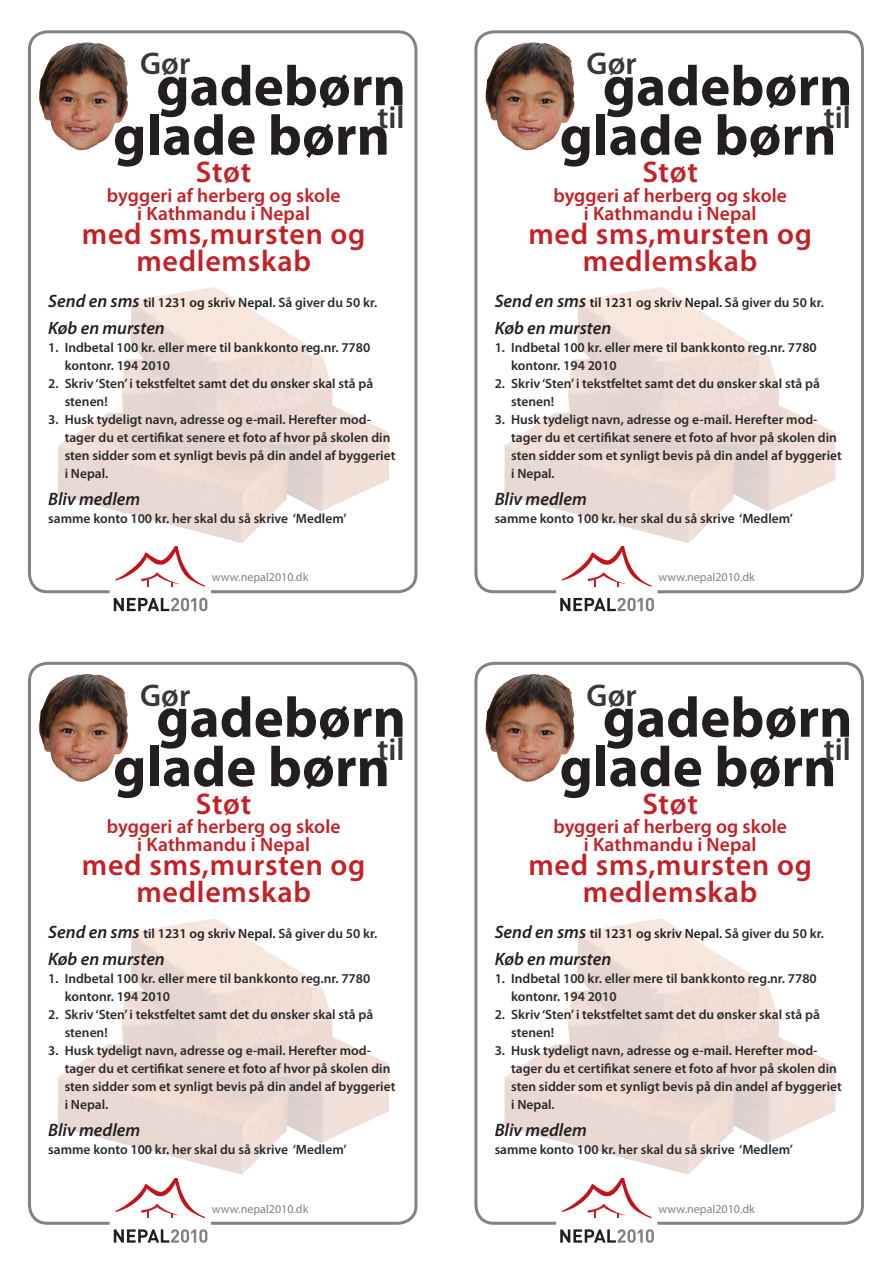
<style>
.page{position:relative;width:893px;height:1263px;background:#fff}
.page>*{position:absolute;margin:0;border:0;box-sizing:border-box;transform-origin:0 0}
.t1{font:700 57px "Myriad Pro";color:#231f20}
.t2{font:600 31.5px "Myriad Pro";color:#383839}
.t3{font:600 30px/27px "Myriad Pro";letter-spacing:.025em;color:#c52026;text-align:center}
.t4{font:600 19.5px "Myriad Pro";letter-spacing:.005em;color:#c52026}
.t5{font:italic 600 18px "Myriad Pro";color:#231f20}
.t6{font:600 13.5px/18px "Myriad Pro";color:#2b292a}
.t7{font:600 13.5px "Myriad Pro";color:#231f20}
.t8{font:12px "Myriad Pro";color:#808385}
.s1{font-style:italic;font-size:18px}
.s2{color:#2b292a}
</style>
<div class="page">
<img style="left:504px;top:287px;width:331px;height:256px">
<div style="left:474px;top:30px;width:390px;height:563px;border:3px solid #808285;border-radius:18px"></div>
<svg style="left:562px;top:547px;width:90px;height:40px"></svg>
<svg style="left:560px;top:598px;width:94px;height:13px"></svg>
<img style="left:486px;top:42px;width:88px;height:108px">
<img style="left:504px;top:918px;width:331px;height:257px">
<div style="left:474px;top:662px;width:390px;height:563px;border:3px solid #808285;border-radius:18px"></div>
<svg style="left:562px;top:1178px;width:90px;height:40px"></svg>
<svg style="left:560px;top:1229px;width:94px;height:14px"></svg>
<img style="left:486px;top:674px;width:88px;height:108px">
<img style="left:58px;top:287px;width:331px;height:256px">
<div style="left:28px;top:30px;width:389px;height:563px;border:3px solid #808285;border-radius:18px"></div>
<svg style="left:115px;top:547px;width:90px;height:40px"></svg>
<svg style="left:114px;top:598px;width:93px;height:13px"></svg>
<img style="left:39px;top:42px;width:89px;height:108px">
<img style="left:58px;top:918px;width:331px;height:257px">
<div style="left:28px;top:662px;width:389px;height:563px;border:3px solid #808285;border-radius:18px"></div>
<svg style="left:115px;top:1178px;width:90px;height:40px"></svg>
<svg style="left:114px;top:1229px;width:93px;height:14px"></svg>
<img style="left:39px;top:674px;width:89px;height:108px">
<p class="t2" style="left:140px;top:43px;width:52px">Gør</p>
<p class="t1" style="left:156px;top:49px;width:251px">gadebørn</p>
<p class="t2" style="left:377px;top:98px;width:29px">til</p>
<p class="t1" style="left:113px;top:98px;width:278px">glade børn</p>
<p class="t3" style="left:196px;top:158px;width:57px">Støt</p>
<p class="t4" style="left:107px;top:183px;width:235px">byggeri af herberg og skole</p>
<p class="t4" style="left:137px;top:201px;width:174px">i Kathmandu i Nepal</p>
<p class="t3" style="left:82px;top:220px;width:285px">med sms,mursten og medlemskab</p>
<p class="t7" style="left:48px;top:294px;width:331px"><span class="s1">Send en sms</span> til 1231 og skriv Nepal. <span class="s2">Så giver du 50 kr.</span></p>
<p class="t5" style="left:48px;top:316px;width:118px">Køb en mursten</p>
<p class="t6" style="left:65px;top:338px;width:307px;text-indent:-16px">1. Indbetal 100 kr. eller mere til bankkonto reg.nr. 7780 kontonr. 194 2010</p>
<p class="t6" style="left:65px;top:374px;width:310px;text-indent:-16px">2. Skriv ‘Sten’ i tekstfeltet samt det du ønsker skal stå på stenen!</p>
<p class="t6" style="left:65px;top:410px;width:332px;text-indent:-16px">3. Husk tydeligt navn, adresse og e-mail. Herefter mod&shy;tager du et certifikat senere et foto af hvor på skolen din sten sidder som et synligt bevis på din andel af byggeriet i Nepal.</p>
<p class="t5" style="left:48px;top:487px;width:94px">Bliv medlem</p>
<p class="t6" style="left:48px;top:509px;width:300px">samme konto 100 kr. her skal du så skrive ‘Medlem’</p>
<p class="t2" style="left:587px;top:43px;width:52px">Gør</p>
<p class="t1" style="left:603px;top:49px;width:251px">gadebørn</p>
<p class="t2" style="left:824px;top:98px;width:29px">til</p>
<p class="t1" style="left:560px;top:98px;width:278px">glade børn</p>
<p class="t3" style="left:642px;top:158px;width:57px">Støt</p>
<p class="t4" style="left:553px;top:183px;width:235px">byggeri af herberg og skole</p>
<p class="t4" style="left:584px;top:201px;width:174px">i Kathmandu i Nepal</p>
<p class="t3" style="left:528px;top:220px;width:285px">med sms,mursten og medlemskab</p>
<p class="t7" style="left:495px;top:294px;width:331px"><span class="s1">Send en sms</span> til 1231 og skriv Nepal. <span class="s2">Så giver du 50 kr.</span></p>
<p class="t5" style="left:495px;top:316px;width:118px">Køb en mursten</p>
<p class="t6" style="left:511px;top:338px;width:307px;text-indent:-16px">1. Indbetal 100 kr. eller mere til bankkonto reg.nr. 7780 kontonr. 194 2010</p>
<p class="t6" style="left:511px;top:374px;width:310px;text-indent:-16px">2. Skriv ‘Sten’ i tekstfeltet samt det du ønsker skal stå på stenen!</p>
<p class="t6" style="left:511px;top:410px;width:332px;text-indent:-16px">3. Husk tydeligt navn, adresse og e-mail. Herefter mod&shy;tager du et certifikat senere et foto af hvor på skolen din sten sidder som et synligt bevis på din andel af byggeriet i Nepal.</p>
<p class="t5" style="left:495px;top:487px;width:94px">Bliv medlem</p>
<p class="t6" style="left:495px;top:509px;width:300px">samme konto 100 kr. her skal du så skrive ‘Medlem’</p>
<p class="t8" style="left:212px;top:570px;width:98px">www.nepal2010.dk</p>
<p class="t8" style="left:658px;top:570px;width:98px">www.nepal2010.dk</p>
<p class="t2" style="left:140px;top:675px;width:52px">Gør</p>
<p class="t1" style="left:156px;top:680px;width:251px">gadebørn</p>
<p class="t2" style="left:377px;top:729px;width:29px">til</p>
<p class="t1" style="left:113px;top:730px;width:278px">glade børn</p>
<p class="t3" style="left:196px;top:789px;width:57px">Støt</p>
<p class="t4" style="left:107px;top:814px;width:235px">byggeri af herberg og skole</p>
<p class="t4" style="left:137px;top:832px;width:174px">i Kathmandu i Nepal</p>
<p class="t3" style="left:82px;top:851px;width:285px">med sms,mursten og medlemskab</p>
<p class="t7" style="left:48px;top:925px;width:331px"><span class="s1">Send en sms</span> til 1231 og skriv Nepal. <span class="s2">Så giver du 50 kr.</span></p>
<p class="t5" style="left:48px;top:948px;width:118px">Køb en mursten</p>
<p class="t6" style="left:65px;top:969px;width:307px;text-indent:-16px">1. Indbetal 100 kr. eller mere til bankkonto reg.nr. 7780 kontonr. 194 2010</p>
<p class="t6" style="left:65px;top:1005px;width:310px;text-indent:-16px">2. Skriv ‘Sten’ i tekstfeltet samt det du ønsker skal stå på stenen!</p>
<p class="t6" style="left:65px;top:1041px;width:332px;text-indent:-16px">3. Husk tydeligt navn, adresse og e-mail. Herefter mod&shy;tager du et certifikat senere et foto af hvor på skolen din sten sidder som et synligt bevis på din andel af byggeriet i Nepal.</p>
<p class="t5" style="left:48px;top:1119px;width:94px">Bliv medlem</p>
<p class="t6" style="left:48px;top:1140px;width:300px">samme konto 100 kr. her skal du så skrive ‘Medlem’</p>
<p class="t2" style="left:587px;top:675px;width:52px">Gør</p>
<p class="t1" style="left:603px;top:680px;width:251px">gadebørn</p>
<p class="t2" style="left:824px;top:729px;width:29px">til</p>
<p class="t1" style="left:560px;top:730px;width:278px">glade børn</p>
<p class="t3" style="left:642px;top:789px;width:57px">Støt</p>
<p class="t4" style="left:553px;top:814px;width:235px">byggeri af herberg og skole</p>
<p class="t4" style="left:584px;top:832px;width:174px">i Kathmandu i Nepal</p>
<p class="t3" style="left:528px;top:851px;width:285px">med sms,mursten og medlemskab</p>
<p class="t7" style="left:495px;top:925px;width:331px"><span class="s1">Send en sms</span> til 1231 og skriv Nepal. <span class="s2">Så giver du 50 kr.</span></p>
<p class="t5" style="left:495px;top:948px;width:118px">Køb en mursten</p>
<p class="t6" style="left:511px;top:969px;width:307px;text-indent:-16px">1. Indbetal 100 kr. eller mere til bankkonto reg.nr. 7780 kontonr. 194 2010</p>
<p class="t6" style="left:511px;top:1005px;width:310px;text-indent:-16px">2. Skriv ‘Sten’ i tekstfeltet samt det du ønsker skal stå på stenen!</p>
<p class="t6" style="left:511px;top:1041px;width:332px;text-indent:-16px">3. Husk tydeligt navn, adresse og e-mail. Herefter mod&shy;tager du et certifikat senere et foto af hvor på skolen din sten sidder som et synligt bevis på din andel af byggeriet i Nepal.</p>
<p class="t5" style="left:495px;top:1119px;width:94px">Bliv medlem</p>
<p class="t6" style="left:495px;top:1140px;width:300px">samme konto 100 kr. her skal du så skrive ‘Medlem’</p>
<p class="t8" style="left:212px;top:1201px;width:98px">www.nepal2010.dk</p>
<p class="t8" style="left:658px;top:1201px;width:98px">www.nepal2010.dk</p>
</div>
